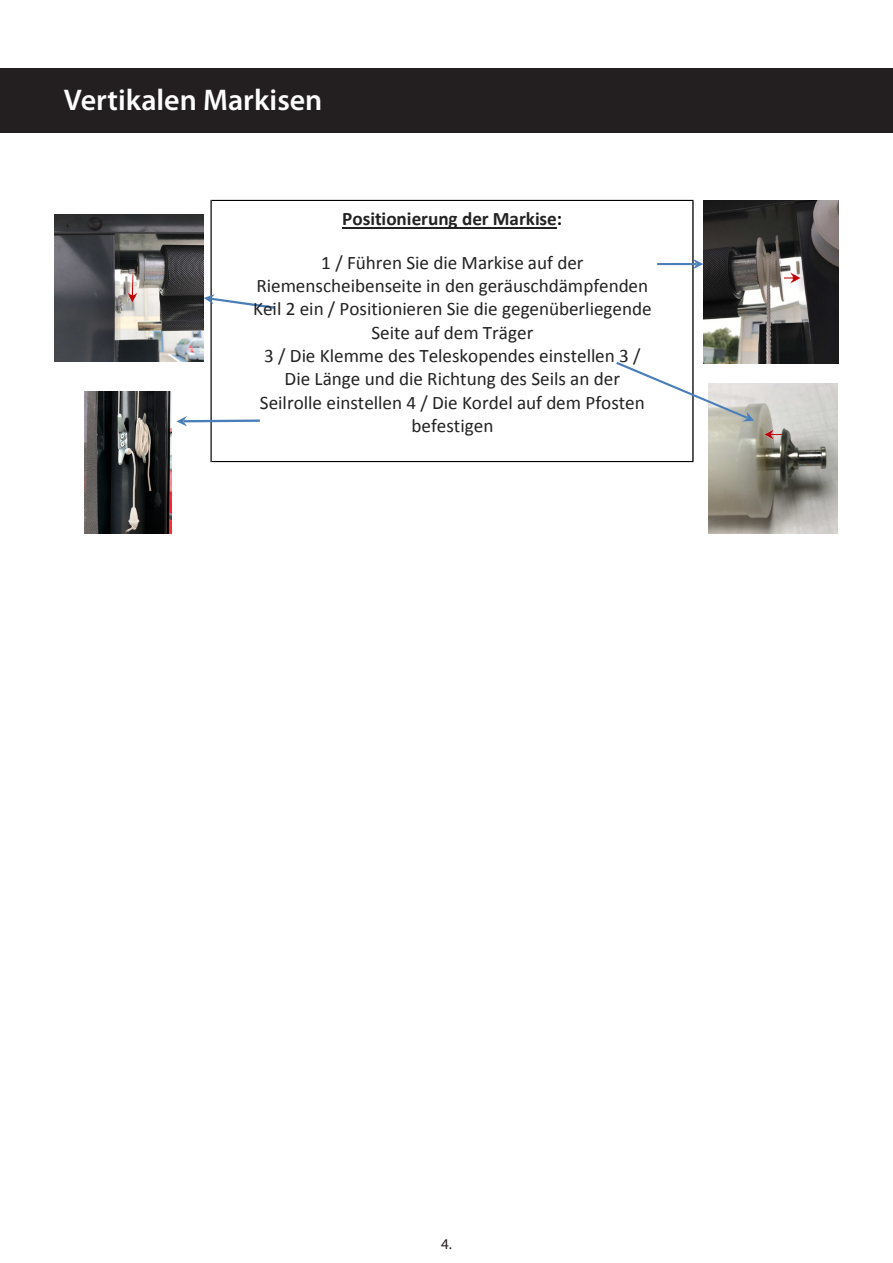
<style>
.page{position:relative;width:893px;height:1263px;background:#fff}
.page>*{position:absolute;margin:0;border:0;box-sizing:border-box;transform-origin:0 0}
.t1{font:600 30px "Myriad Pro";color:#fff}
.t2{font:19.2px/23.2px "Calibri";color:#222;text-align:center}
.t3{font:700 19.2px "Calibri";letter-spacing:-.005em;color:#222}
.t4{font:15px "Myriad Pro";color:#231f20}
.s1{color:#000}
</style>
<div class="page">
<div style="left:0;top:68px;width:893px;height:65px;background:#231f20"></div>
<img style="left:54px;top:214px;width:149px;height:148px">
<img style="left:127px;top:275px;width:11px;height:27px">
<img style="left:754px;top:200px;width:85px;height:163px">
<img style="left:785px;top:273px;width:15px;height:10px">
<svg style="left:210px;top:200px;width:347px;height:262px"></svg>
<hr style="left:212px;top:461px;width:480px;height:1px;background:#000">
<hr style="left:212px;top:200px;width:480px;height:1px;background:#000">
<svg style="left:204px;top:294px;width:70px;height:15px"></svg>
<img style="left:84px;top:391px;width:87px;height:142px">
<svg style="left:177px;top:416px;width:83px;height:10px"></svg>
<img style="left:708px;top:383px;width:129px;height:151px">
<img style="left:764px;top:429px;width:17px;height:11px">
<svg style="left:616px;top:200px;width:138px;height:262px"></svg>
<hr style="left:342px;top:227px;width:215px;height:1px;background:#222">
<h1 class="t1" style="left:64px;top:81px;width:260px">Vertikalen Markisen</h1>
<p class="t3" style="left:342px;top:206px;width:221px">Positionierung der Markise<span class="s1">:</span></p>
<p class="t2" style="left:253px;top:251px;width:400px">1 / Führen Sie die Markise auf der Riemenscheibenseite in den geräuschdämpfenden Keil 2 ein / Positionieren Sie die gegenüberliegende Seite auf dem Träger<br>3 / Die Klemme des Teleskopendes einstellen 3 / Die Länge und die Richtung des Seils an der Seilrolle einstellen 4 / Die Kordel auf dem Pfosten befestigen</p>
<p class="t4" style="left:441px;top:1235px;width:12px">4.</p>
</div>
